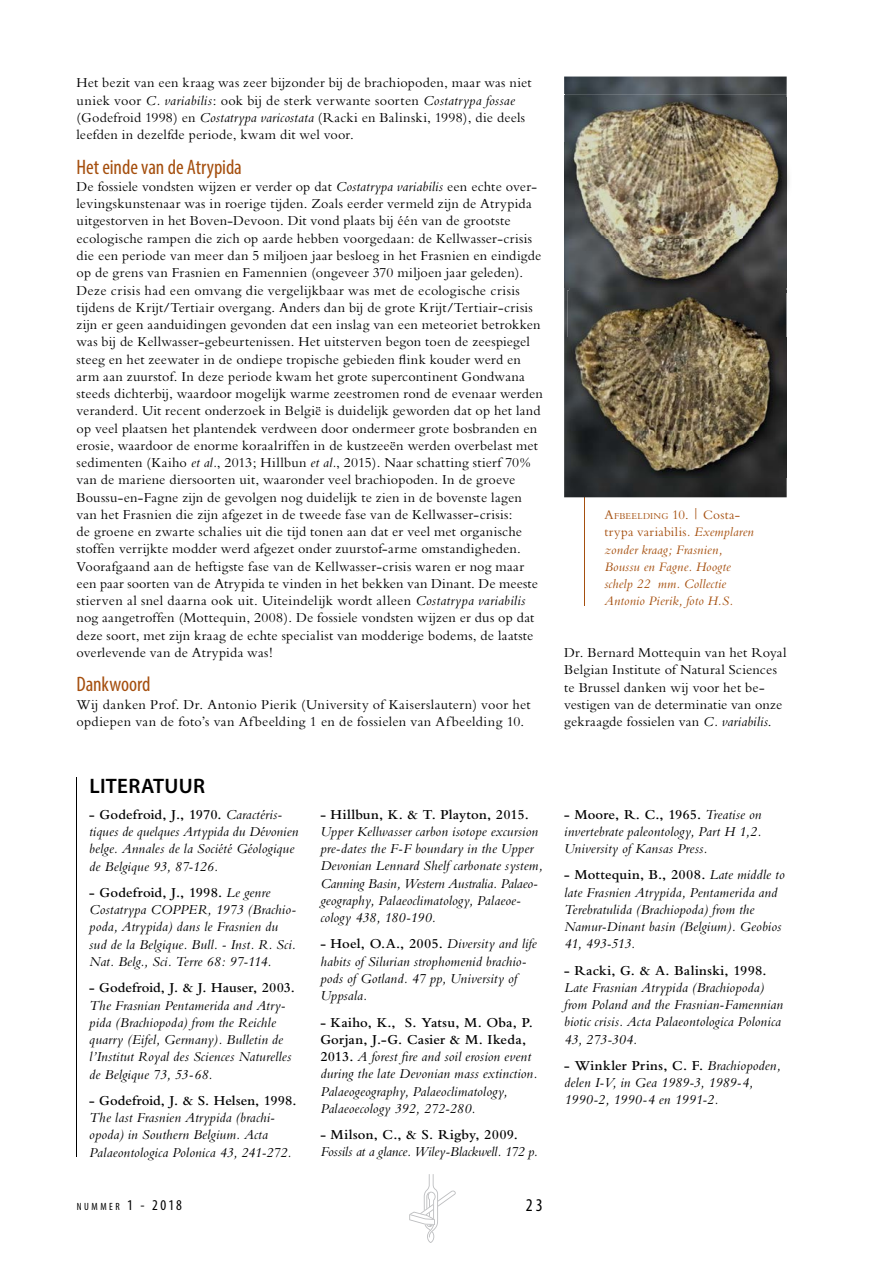
<style>
.page{position:relative;width:893px;height:1263px;background:#fff}
.page>*{position:absolute;margin:0;border:0;box-sizing:border-box;transform-origin:0 0}
.t1{font:condensed 21px "Myriad Pro";letter-spacing:-.005em;color:#a54f0e}
.t2{font:600 21px "Myriad Pro";letter-spacing:.015em;color:#000}
.t3{font:condensed 18px "Myriad Pro";color:#000}
.t4{font:14.25px/17.2px "M Bembo";letter-spacing:.01em;color:#000}
.t5{font:italic 14.25px/17.2px "M Bembo";letter-spacing:.01em;color:#000}
.t6{font:600 14.25px "M Bembo";letter-spacing:.005em;color:#000}
.t7{font:italic 14.25px "M Bembo";letter-spacing:-.01em;color:#000}
.t8{font:italic 13.5px/17.2px "M Bembo";letter-spacing:.01em;color:#a54f0e}
.t9{font:condensed 10.5px "Myriad Pro";letter-spacing:.245em;color:#000}
.t10{font:9.45px "M Bembo";letter-spacing:.03em;color:#a54f0e}
.s1{font-style:italic}
.s2{font-size:13.5px}
.s3{font-style:normal}
.s4{font-weight:600;font-style:normal}
.s5{font-size:15px}
</style>
<div class="page">
<svg style="left:409px;top:1174px;width:47px;height:69px"></svg>
<hr style="left:584px;top:482px;width:1px;height:123px;background:#a54f0e">
<hr style="left:76px;top:778px;width:1px;height:379px;background:#000">
<img style="left:564px;top:77px;width:223px;height:420px">
<img style="left:570px;top:143px;width:219px;height:149px">
<img style="left:564px;top:95px;width:223px;height:48px">
<img style="left:564px;top:143px;width:6px;height:145px">
<img style="left:571px;top:337px;width:211px;height:146px">
<img style="left:567px;top:290px;width:219px;height:47px">
<img style="left:567px;top:337px;width:4px;height:141px">
<img style="left:782px;top:337px;width:4px;height:141px">
<img style="left:570px;top:290px;width:216px;height:2px">
<p class="t4" style="left:77px;top:74px;width:457px">Het bezit van een kraag was zeer bijzonder bij de brachiopoden, maar was niet uniek voor <span class="s1">C. variabilis</span>: ook bij de sterk verwante soorten <span class="s1">Costatrypa fossae </span>(Godefroid 1998) en <span class="s1">Costatrypa varicostata</span> (Racki en Balinski, 1998), die deels leefden in dezelfde periode, kwam dit wel voor.</p>
<h1 class="t1" style="left:77px;top:154px;width:167px">Het einde van de Atrypida</h1>
<p class="t4" style="left:77px;top:178px;width:468px">De fossiele vondsten wijzen er verder op dat <span class="s1">Costatrypa variabilis</span> een echte over&shy;levingskunstenaar was in roerige tijden. Zoals eerder vermeld zijn de Atrypida uitgestorven in het Boven-Devoon. Dit vond plaats bij één van de grootste ecologische rampen die zich op aarde hebben voorgedaan: de Kellwasser-crisis die een periode van meer dan 5 miljoen jaar besloeg in het Frasnien en eindigde op de grens van Frasnien en Famennien (ongeveer 370 miljoen jaar geleden).<br>Deze crisis had een omvang die vergelijkbaar was met de ecologische crisis tijdens de Krijt/Tertiair overgang. Anders dan bij de grote Krijt/Tertiair-crisis zijn er geen aanduidingen gevonden dat een inslag van een meteoriet betrokken was bij de Kellwasser-gebeurtenissen. Het uitsterven begon toen de zeespiegel steeg en het zeewater in de ondiepe tropische gebieden flink kouder werd en arm aan zuurstof. In deze periode kwam het grote supercontinent Gondwana steeds dichterbij, waardoor mogelijk warme zeestromen rond de evenaar werden veranderd. Uit recent onderzoek in België is duidelijk geworden dat op het land op veel plaatsen het plantendek verdween door ondermeer grote bosbranden en erosie, waardoor de enorme koraalriffen in de kustzeeën werden overbelast met sedimenten (Kaiho <span class="s1">et al.</span>, 2013; Hillbun <span class="s1">et al.</span>, 2015). Naar schatting stierf 70% van de mariene diersoorten uit, waaronder veel brachiopoden. In de groeve Boussu-en-Fagne zijn de gevolgen nog duidelijk te zien in de bovenste lagen van het Frasnien die zijn afgezet in de tweede fase van de Kellwasser-crisis:<br>de groene en zwarte schalies uit die tijd tonen aan dat er veel met organische stoffen verrijkte modder werd afgezet onder zuurstof-arme omstandigheden.<br>Voorafgaand aan de heftigste fase van de Kellwasser-crisis waren er nog maar een paar soorten van de Atrypida te vinden in het bekken van Dinant. De meeste stierven al snel daarna ook uit. Uiteindelijk wordt alleen <span class="s1">Costatrypa variabilis </span>nog aangetroffen (Mottequin, 2008). De fossiele vondsten wijzen er dus op dat deze soort, met zijn kraag de echte specialist van modderige bodems, de laatste overlevende van de Atrypida was!</p>
<h1 class="t1" style="left:77px;top:672px;width:76px">Dankwoord</h1>
<p class="t4" style="left:77px;top:695px;width:456px">Wij danken Prof. Dr. Antonio Pierik (University of Kaiserslautern) voor het opdiepen van de foto’s van Afbeelding 1 en de fossielen van Afbeelding 10.</p>
<p class="t10" style="left:604px;top:511px;width:137px"><span class="s2">A</span>FBEELDING <span class="s2">10. |</span> <span class="s2">Costa-</span></p>
<p class="t8" style="left:604px;top:524px;width:151px"><span class="s3">trypa variabilis</span>. Exemplaren zonder kraag; Frasnien,<br>Boussu en Fagne. Hoogte schelp 22 mm. Collectie<br>Antonio Pierik, foto H.S.</p>
<p class="t4" style="left:564px;top:644px;width:224px">Dr. Bernard Mottequin van het Royal Belgian Institute of Natural Sciences te Brussel danken wij voor het be&shy;vestigen van de determinatie van onze gekraagde fossielen van <span class="s1">C. variabilis</span>.</p>
<h1 class="t2" style="left:90px;top:772px;width:117px">LITERATUUR</h1>
<p class="t5" style="left:89px;top:806px;width:211px"><span class="s4">- Godefroid, J., 1970.</span> Caractéris&shy;tiques de quelques Artypida du Dévonien belge. Annales de la Société Géologique de Belgique 93, 87-126.</p>
<p class="t5" style="left:89px;top:884px;width:208px"><span class="s4">- Godefroid, J., 1998.</span> Le genre Costatrypa COPPER, 1973 (Brachio&shy;poda, Atrypida) dans le Frasnien du sud de la Belgique. Bull. - Inst. R. Sci.<br>Nat. Belg., Sci. Terre 68: 97-114.</p>
<p class="t6" style="left:89px;top:980px;width:207px">- Godefroid, J. &amp; J. Hauser, 2003.</p>
<p class="t5" style="left:89px;top:996px;width:204px">The Frasnian Pentamerida and Atry&shy;pida (Brachiopoda) from the Reichle quarry (Eifel, Germany). Bulletin de l’Institut Royal des Sciences Naturelles de Belgique 73, 53-68.</p>
<p class="t6" style="left:89px;top:1092px;width:209px">- Godefroid, J. &amp; S. Helsen, 1998.</p>
<p class="t5" style="left:89px;top:1109px;width:204px">The last Frasnien Atrypida (brachi&shy;opoda) in Southern Belgium. Acta<br>Palaeontologica Polonica 43, 241-272.</p>
<p class="t6" style="left:320px;top:806px;width:210px">- Hillbun, K. &amp; T. Playton, 2015.</p>
<p class="t5" style="left:320px;top:823px;width:224px">Upper Kellwasser carbon isotope excursion pre-dates the F-F boundary in the Upper Devonian Lennard Shelf carbonate system, Canning Basin, Western Australia. Palaeo&shy;geography, Palaeoclimatology, Palaeoe&shy;cology 438, 180-190.</p>
<p class="t5" style="left:320px;top:935px;width:218px"><span class="s4">- Hoel, O.A., 2005.</span> Diversity and life habits of Silurian strophomenid brachio&shy;pods of Gotland. 47 pp, University of<br>Uppsala.</p>
<p class="t5" style="left:320px;top:1013px;width:219px"><span class="s4">- Kaiho, K., S. Yatsu, M. Oba, P.<br>Gorjan, J.-G. Casier &amp; M. Ikeda, 2013.</span> A forest fire and soil erosion event during the late Devonian mass extinction.<br>Palaeogeography, Palaeoclimatology, Palaeoecology 392, 272-280.</p>
<p class="t6" style="left:320px;top:1127px;width:199px">- Milson, C., &amp; S. Rigby, 2009.</p>
<p class="t7" style="left:320px;top:1144px;width:219px">Fossils at a glance. Wiley-Blackwell. 172 p.</p>
<p class="t9" style="left:77px;top:1200px;width:107px">NUMMER <span class="s5">1 - 2018</span></p>
<p class="t3" style="left:526px;top:1194px;width:18px">2 30</p>
<p class="t5" style="left:564px;top:806px;width:199px;text-align:justify"><span class="s4">- Moore, R. C., 1965.</span> Treatise on invertebrate paleontology, Part H 1,2.<br>University of Kansas Press.</p>
<p class="t5" style="left:564px;top:866px;width:222px"><span class="s4">- Mottequin, B., 2008.</span> Late middle to late Frasnien Atrypida, Pentamerida and Terebratulida (Brachiopoda) from the Namur-Dinant basin (Belgium). Geobios 41, 493-513.</p>
<p class="t6" style="left:564px;top:962px;width:204px">- Racki, G. &amp; A. Balinski, 1998.</p>
<p class="t5" style="left:564px;top:979px;width:221px">Late Frasnian Atrypida (Brachiopoda) from Poland and the Frasnian-Famennian biotic crisis. Acta Palaeontologica Polonica 43, 273-304.</p>
<p class="t5" style="left:564px;top:1057px;width:218px"><span class="s4">- Winkler Prins, C. F.</span> Brachiopoden, delen I-V, in Gea 1989-3, 1989-4,<br>1990-2, 1990-4 en 1991-2.</p>
</div>
